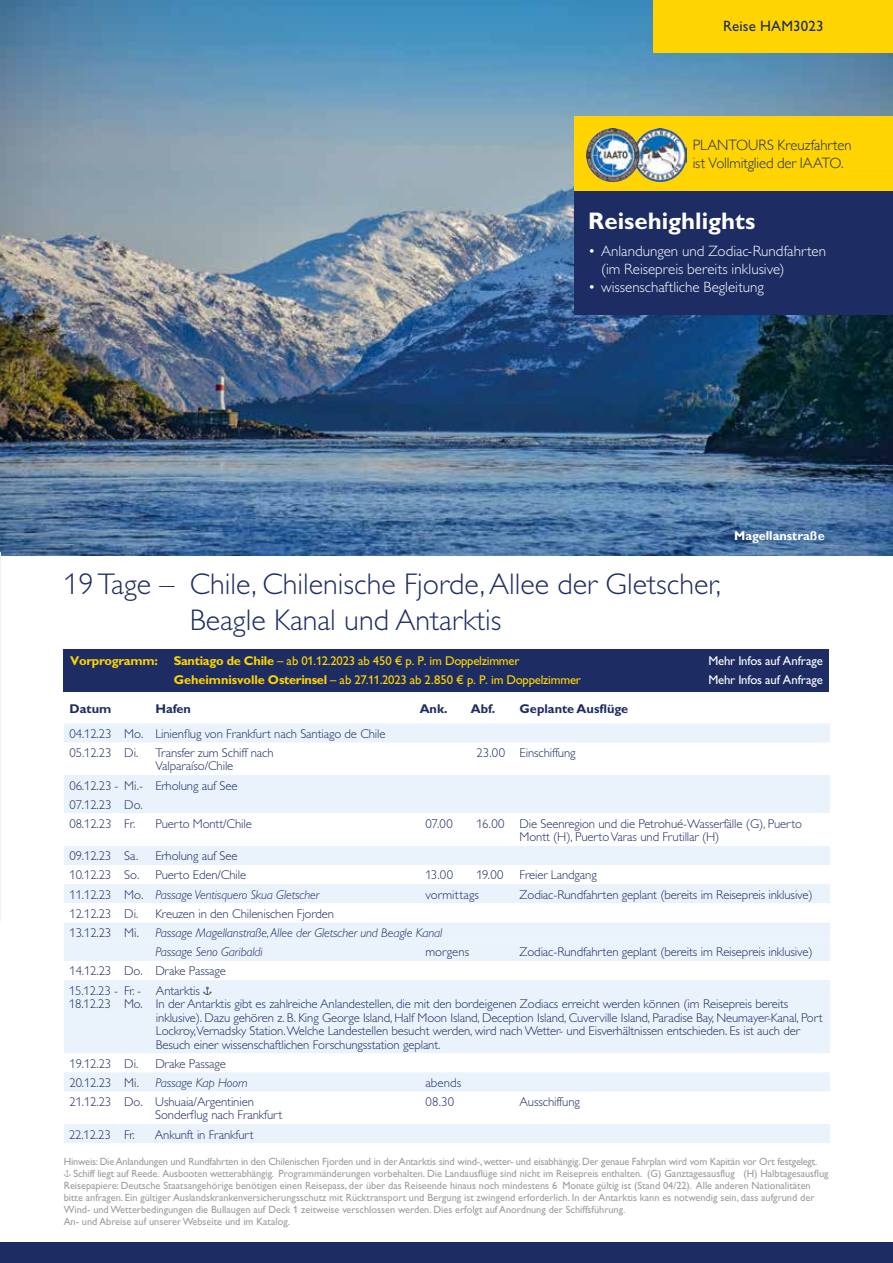
<style>
.page{position:relative;width:893px;height:1263px;background:#fff}
.page>*{position:absolute;margin:0;border:0;box-sizing:border-box;transform-origin:0 0}
.t1{font:300 30px/36px "Gill Alt One";color:#1d2d63}
.t2{font:700 24px "Gill Alt One";color:#fff}
.t3{font:300 15px/18px "Gill Alt One";color:#fff}
.t4{font:300 15px/18px "Gill Sans";letter-spacing:-.005em;color:#1d2d63}
.t5{font:15px "Gill Alt One";letter-spacing:.01em;color:#1d2d63}
.t6{font:300 12.75px/13.5px "Gill Alt One";letter-spacing:-.01em;color:#1d2d63}
.t7{font:italic 300 12.75px/19.4px "Gill Alt One";letter-spacing:-.01em;color:#1d2d63}
.t8{font:12.75px "Gill Alt One";letter-spacing:-.02em;color:#ffd400}
.t9{font:12.75px "Gill Alt One";letter-spacing:-.015em;color:#fff}
.t10{font:700 12.75px "Gill Alt One";color:#1d2d63}
.t11{font:700 12.75px "Gill Alt One";color:#fff}
.t12{font:300 12.75px "Gill Alt One";letter-spacing:.01em;color:#1d2d63}
.t13{font:10.5px "Gill Alt One";color:#9c9d9d}
.s1{font-weight:700}
.s2{font-style:normal}
.s3{font-family:"Carta";font-weight:400}
</style>
<div class="page">
<img style="left:0;top:0;width:893px;height:556px">
<svg style="left:0;top:0;width:1px;height:121px"></svg>
<svg style="left:0;top:457px;width:1px;height:464px"></svg>
<div style="left:654px;top:0;width:239px;height:53px;background:#ffd400"></div>
<svg style="left:64px;top:723px;width:766px;height:219px;fill:#eaf3fc"></svg>
<svg style="left:64px;top:813px;width:766px;height:109px"></svg>
<svg style="left:64px;top:942px;width:766px;height:201px;fill:#eaf3fc"></svg>
<div style="left:574px;top:153px;width:319px;height:162px;background:#1d2d63"></div>
<div style="left:64px;top:649px;width:765px;height:43px;background:#1d2d63"></div>
<div style="left:574px;top:117px;width:319px;height:74px;background:#ffd400"></div>
<img style="left:587px;top:129px;width:100px;height:53px">
<div style="left:0;top:1242px;width:893px;height:21px;background:#1d2d63"></div>
<p class="t5" style="left:723px;top:18px;width:102px">Reise HAM3023</p>
<p class="t4" style="left:693px;top:135px;width:160px">PLANTOURS Kreuzfahrten ist Vollmitglied der IAATO.</p>
<h2 class="t2" style="left:588px;top:207px;width:168px">Reisehighlights</h2>
<p class="t3" style="left:601px;top:242px;width:227px;text-indent:-13px">• Anlandungen und Zodiac-Rundfahrten (im Reisepreis bereits inklusive)</p>
<p class="t3" style="left:588px;top:278px;width:177px">• wissenschaftliche Begleitung</p>
<h1 class="t1" style="left:190px;top:566px;width:533px;text-indent:-126px">19 Tage – Chile, Chilenische Fjorde, Allee der Gletscher,<br>Beagle Kanal und Antarktis</h1>
<p class="t11" style="left:734px;top:529px;width:92px">Magellanstraße</p>
<p class="t8" style="left:70px;top:653px;width:451px"><span class="s1">Vorprogramm: Santiago de Chile</span> – ab 01.12.2023 ab 450 € p. P. im Doppelzimmer</p>
<p class="t9" style="left:709px;top:653px;width:116px">Mehr Infos auf Anfrage</p>
<p class="t8" style="left:174px;top:673px;width:409px"><span class="s1">Geheimnisvolle Osterinsel</span> – ab 27.11.2023 ab 2.850 € p. P. im Doppelzimmer</p>
<p class="t9" style="left:709px;top:673px;width:116px">Mehr Infos auf Anfrage</p>
<p class="t10" style="left:70px;top:701px;width:43px">Datum</p>
<p class="t10" style="left:155px;top:701px;width:37px">Hafen</p>
<p class="t10" style="left:420px;top:701px;width:29px">Ank.</p>
<p class="t10" style="left:471px;top:701px;width:26px">Abf.</p>
<p class="t10" style="left:520px;top:701px;width:110px">Geplante Ausflüge</p>
<p class="t6" style="left:70px;top:724px;width:318px;line-height:19px">04.12.23 Mo. Linienflug von Frankfurt nach Santiago de Chile<br>05.12.23 Di.</p>
<p class="t6" style="left:155px;top:746px;width:120px">Transfer zum Schiff nach<br>Valparaíso/Chile</p>
<p class="t6" style="left:476px;top:746px;width:101px">23.00 Einschiffung</p>
<p class="t6" style="left:69px;top:776px;width:169px;line-height:19px">06.12.23 - Mi.- Erholung auf See<br>07.12.23 Do.<br>08.12.23 Fr.</p>
<p class="t6" style="left:155px;top:817px;width:98px">Puerto Montt/Chile</p>
<p class="t6" style="left:425px;top:817px;width:29px">07.00</p>
<p class="t6" style="left:520px;top:817px;width:284px;text-indent:-43px">16.00 Die Seenregion und die Petrohué-Wasserfälle (G), Puerto<br>Montt (H), Puerto Varas und Frutillar (H)</p>
<p class="t6" style="left:69px;top:849px;width:70px">09.12.23 Sa.</p>
<p class="t6" style="left:155px;top:849px;width:84px">Erholung auf See</p>
<p class="t6" style="left:69px;top:868px;width:71px">10.12.23 So.</p>
<p class="t6" style="left:155px;top:868px;width:92px">Puerto Eden/Chile</p>
<p class="t6" style="left:425px;top:868px;width:29px">13.00</p>
<p class="t6" style="left:476px;top:868px;width:122px">19.00 Freier Landgang</p>
<p class="t7" style="left:69px;top:885px;width:251px"><span class="s2">11.12.23 Mo.</span> Passage Ventisquero Skua Gletscher</p>
<p class="t12" style="left:425px;top:887px;width:55px">vormittags</p>
<p class="t6" style="left:520px;top:888px;width:295px">Zodiac-Rundfahrten geplant (bereits im Reisepreis inklusive)</p>
<p class="t6" style="left:69px;top:907px;width:70px">12.12.23 Di.</p>
<p class="t6" style="left:155px;top:907px;width:180px">Kreuzen in den Chilenischen Fjorden</p>
<p class="t6" style="left:69px;top:926px;width:71px">13.12.23 Mi.</p>
<p class="t7" style="left:155px;top:923px;width:289px">Passage Magellanstraße, Allee der Gletscher und Beagle Kanal<br>Passage Seno Garibaldi</p>
<p class="t6" style="left:425px;top:945px;width:45px">morgens</p>
<p class="t6" style="left:520px;top:945px;width:295px">Zodiac-Rundfahrten geplant (bereits im Reisepreis inklusive)</p>
<p class="t6" style="left:69px;top:962px;width:158px;line-height:19px">14.12.23 Do. Drake Passage<br>15.12.23 -</p>
<p class="t6" style="left:69px;top:997px;width:43px">18.12.23</p>
<p class="t6" style="left:124px;top:983px;width:20px">Fr. -<br>Mo.</p>
<p class="t6" style="left:156px;top:983px;width:668px">Antarktis <span class="s3">h<br></span>In der Antarktis gibt es zahlreiche Anlandestellen, die mit den bordeigenen Zodiacs erreicht werden können (im Reisepreis bereits inklusive). Dazu gehören z. B. King George Island, Half Moon Island, Deception Island, Cuverville Island, Paradise Bay, Neumayer-Kanal, Port Lockroy,Vernadsky Station. Welche Landestellen besucht werden, wird nach Wetter- und Eisverhältnissen entschieden. Es ist auch der Besuch einer wissenschaftlichen Forschungsstation geplant.</p>
<p class="t6" style="left:69px;top:1057px;width:70px">19.12.23 Di.</p>
<p class="t6" style="left:155px;top:1057px;width:72px">Drake Passage</p>
<p class="t6" style="left:69px;top:1076px;width:71px">20.12.23 Mi.</p>
<p class="t7" style="left:155px;top:1073px;width:94px">Passage Kap Hoorn</p>
<p class="t6" style="left:425px;top:1076px;width:37px">abends</p>
<p class="t6" style="left:155px;top:1095px;width:128px;text-indent:-86px">21.12.23 Do. Ushuaia/Argentinien<br>Sonderflug nach Frankfurt</p>
<p class="t6" style="left:425px;top:1095px;width:30px">08.30</p>
<p class="t6" style="left:519px;top:1095px;width:62px">Ausschiffung</p>
<p class="t6" style="left:69px;top:1127px;width:67px">22.12.23 Fr.</p>
<p class="t6" style="left:155px;top:1127px;width:100px">Ankunft in Frankfurt</p>
<p class="t13" style="left:64px;top:1155px;width:755px">Hinweis: Die Anlandungen und Rundfahrten in den Chilenischen Fjorden und in der Antarktis sind wind-, wetter- und eisabhängig. Der genaue Fahrplan wird vom Kapitän vor Ort festgelegt.</p>
<p class="t13" style="left:73px;top:1167px;width:757px">Schiff liegt auf Reede. Ausbooten wetterabhängig. Programmänderungen vorbehalten. Die Landausflüge sind nicht im Reisepreis enthalten. (G) Ganztagesausflug (H) Halbtagesausflug</p>
<p class="t13" style="left:64px;top:1179px;width:748px">Reisepapiere: Deutsche Staatsangehörige benötigen einen Reisepass, der über das Reiseende hinaus noch mindestens 6 Monate gültig ist (Stand 04/22). Alle anderen Nationalitäten</p>
<p class="t13" style="left:64px;top:1191px;width:752px">bitte anfragen. Ein gültiger Auslandskrankenversicherungsschutz mit Rücktransport und Bergung ist zwingend erforderlich. In der Antarktis kann es notwendig sein, dass aufgrund der</p>
<p class="t13" style="left:64px;top:1203px;width:563px">Wind- und Wetterbedingungen die Bullaugen auf Deck 1 zeitweise verschlossen werden. Dies erfolgt auf Anordnung der Schiffsführung.</p>
<p class="t13" style="left:64px;top:1215px;width:228px">An- und Abreise auf unserer Webseite und im Katalog.</p>
</div>
